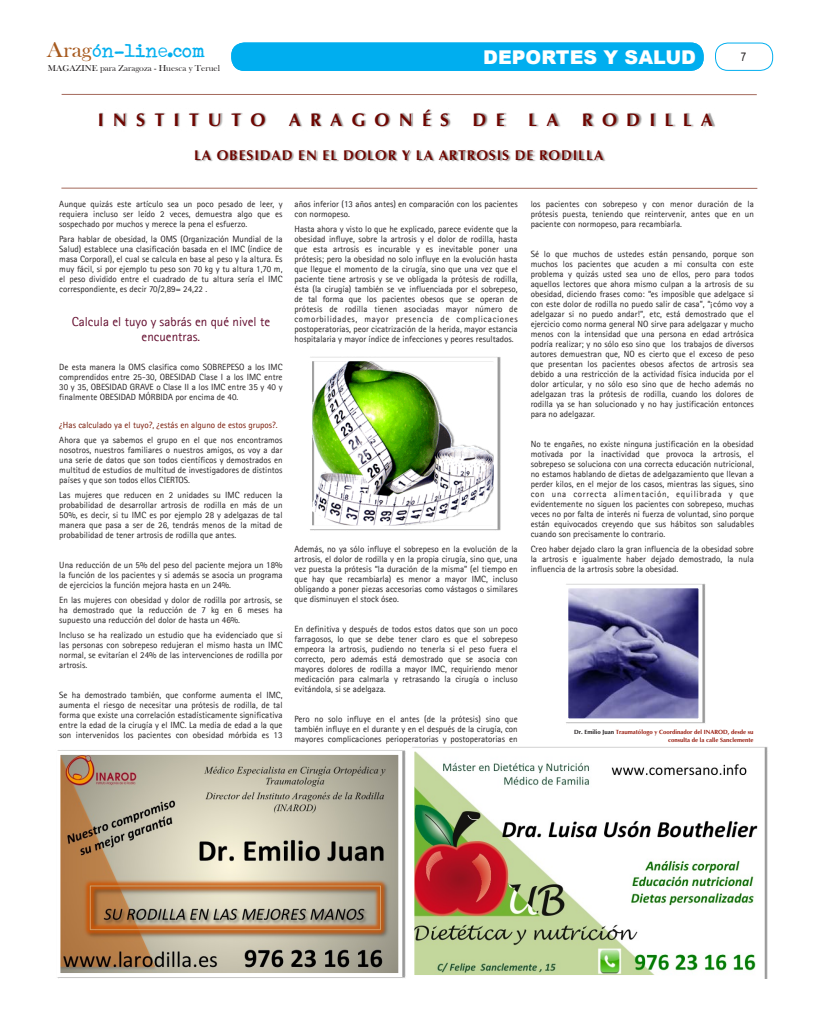
<style>
.page{position:relative;width:820px;height:1021px;background:#fff}
.page>*{position:absolute;margin:0;border:0;box-sizing:border-box;transform-origin:0 0}
.t1{font:900 19px "Arial";color:#fff}
.t2{font:18.8px "Typenoksidi";color:#00aeef}
.t3{font:700 18px "Optima";letter-spacing:.51em;color:#6e0500}
.t4{font:700 14px "Optima";letter-spacing:.06em;color:#6e0500}
.t5{font:13px/15px "Agfa Rotis Sans Serif";color:#640e2f;text-align:center}
.t6{font:12px "Arial Narrow";color:#231f20}
.t7{font:9px/10px "Agfa Rotis Sans Serif";color:#231f20;text-align:justify}
.t8{font:9px "Agfa Rotis Sans Serif";color:#771806}
.t9{font:8.7px "Bask Old Face";color:#231f20;scale:1.07 1}
.t10{font:700 6px/8px "Optima";color:#971c0e;text-align:right}
.s1{font-family:"Bask Old Face";font-size:22.3px;color:#a75a1f}
.s2{color:#231f20}
</style>
<div class="page">
<div style="left:714px;top:43px;width:58px;height:28px;border:1px solid #00aeef;border-radius:13px"></div>
<div style="left:231px;top:43px;width:472px;height:28px;background:#00aeef;border-radius:13px"></div>
<img style="left:99px;top:109px;width:616px;height:53px">
<hr style="left:61px;top:188px;width:696px;height:1px;background:#a4695b">
<hr style="left:62px;top:94px;width:694px;height:1px;background:#a4695b">
<img style="left:57px;top:750px;width:349px;height:228px">
<img style="left:61px;top:756px;width:336px;height:216px">
<div style="left:56px;top:751px;width:346px;height:226px;border:4px solid #fff"></div>
<img style="left:415px;top:752px;width:343px;height:221px">
<div style="left:410px;top:747px;width:354px;height:231px;border:4px solid #fff"></div>
<img style="left:310px;top:356px;width:191px;height:175px">
<img style="left:313px;top:362px;width:179px;height:162px">
<div style="left:308px;top:357px;width:189px;height:172px;border:4px solid #fff"></div>
<img style="left:566px;top:583px;width:139px;height:141px">
<img style="left:569px;top:589px;width:128px;height:128px">
<div style="left:564px;top:584px;width:138px;height:138px;border:4px solid #fff"></div>
<h2 class="t2" style="left:47px;top:39px;width:160px"><span class="s1">Arag</span>ón-line.com</h2>
<h1 class="t1" style="left:483px;top:43px;width:214px">DEPORTES Y SALUD</h1>
<p class="t9" style="left:48px;top:63px;width:162px">MAGAZINE para Zaragoza - Huesca y Teruel</p>
<h3 class="t3" style="left:98px;top:109px;width:169px">INSTITUTO</h3>
<h3 class="t3" style="left:289px;top:109px;width:162px">ARAGONÉS</h3>
<h3 class="t3" style="left:472px;top:109px;width:34px">D E</h3>
<h3 class="t3" style="left:528px;top:109px;width:32px">L A</h3>
<h3 class="t3" style="left:581px;top:109px;width:133px">RODILLA</h3>
<h3 class="t4" style="left:194px;top:147px;width:410px">LA OBESIDAD EN EL DOLOR Y LA ARTROSIS DE RODILLA</h3>
<h3 class="t6" style="left:740px;top:48px;width:7px">7</h3>
<p class="t7" style="left:59px;top:199px;width:225px">Aunque quizás este artículo sea un poco pesado de leer, y requiera incluso ser leído 2 veces, demuestra algo que es sospechado por muchos y merece la pena el esfuerzo.</p>
<p class="t7" style="left:59px;top:234px;width:225px">Para hablar de obesidad, la OMS (Organización Mundial de la Salud) establece una clasificación basada en el IMC (índice de masa Corporal), el cual se calcula en base al peso y la altura. Es muy fácil, si por ejemplo tu peso son 70 kg y tu altura 1,70 m, el peso dividido entre el cuadrado de tu altura sería el IMC correspondiente, es decir 70/2,89= 24,22 .</p>
<h3 class="t5" style="left:72px;top:314px;width:200px">Calcula el tuyo y sabrás en qué nivel te encuentras.</h3>
<p class="t7" style="left:59px;top:362px;width:225px">De esta manera la OMS clasifica como SOBREPESO a los IMC comprendidos entre 25-30, OBESIDAD Clase I a los IMC entre 30 y 35, OBESIDAD GRAVE o Clase II a los IMC entre 35 y 40 y finalmente OBESIDAD MÓRBIDA por encima de 40.</p>
<p class="t8" style="left:59px;top:420px;width:220px">¿Has calculado ya el tuyo?, ¿estás en alguno de estos grupos?.</p>
<p class="t7" style="left:59px;top:435px;width:224px">Ahora que ya sabemos el grupo en el que nos encontramos nosotros, nuestros familiares o nuestros amigos, os voy a dar una serie de datos que son todos científicos y demostrados en multitud de estudios de multitud de investigadores de distintos países y que son todos ellos CIERTOS.</p>
<p class="t7" style="left:59px;top:490px;width:225px">Las mujeres que reducen en 2 unidades su IMC reducen la probabilidad de desarrollar artrosis de rodilla en más de un 50%, es decir, si tu IMC es por ejemplo 28 y adelgazas de tal manera que pasa a ser de 26, tendrás menos de la mitad de probabilidad de tener artrosis de rodilla que antes.</p>
<p class="t7" style="left:59px;top:560px;width:225px">Una reducción de un 5% del peso del paciente mejora un 18% la función de los pacientes y si además se asocia un programa de ejercicios la función mejora hasta en un 24%.</p>
<p class="t7" style="left:59px;top:595px;width:224px">En las mujeres con obesidad y dolor de rodilla por artrosis, se ha demostrado que la reducción de 7 kg en 6 meses ha supuesto una reducción del dolor de hasta un 46%.</p>
<p class="t7" style="left:59px;top:630px;width:225px">Incluso se ha realizado un estudio que ha evidenciado que si las personas con sobrepeso redujeran el mismo hasta un IMC normal, se evitarían el 24% de las intervenciones de rodilla por artrosis.</p>
<p class="t7" style="left:59px;top:690px;width:225px">Se ha demostrado también, que conforme aumenta el IMC, aumenta el riesgo de necesitar una prótesis de rodilla, de tal forma que existe una correlación estadísticamente significativa entre la edad de la cirugía y el IMC. La media de edad a la que son intervenidos los pacientes con obesidad mórbida es 13</p>
<p class="t7" style="left:294px;top:199px;width:225px">años inferior (13 años antes) en comparación con los pacientes con normopeso.</p>
<p class="t7" style="left:294px;top:224px;width:225px">Hasta ahora y visto lo que he explicado, parece evidente que la obesidad influye, sobre la artrosis y el dolor de rodilla, hasta que esta artrosis es incurable y es inevitable poner una prótesis; pero la obesidad no solo influye en la evolución hasta que llegue el momento de la cirugía, sino que una vez que el paciente tiene artrosis y se ve obligada la prótesis de rodilla, ésta (la cirugía) también se ve influenciada por el sobrepeso, de tal forma que los pacientes obesos que se operan de prótesis de rodilla tienen asociadas mayor número de comorbilidades, mayor presencia de complicaciones postoperatorias, peor cicatrización de la herida, mayor estancia hospitalaria y mayor índice de infecciones y peores resultados.</p>
<p class="t7" style="left:294px;top:544px;width:224px">Además, no ya sólo influye el sobrepeso en la evolución de la artrosis, el dolor de rodilla y en la propia cirugía, sino que, una vez puesta la prótesis “la duración de la misma” (el tiempo en que hay que recambiarla) es menor a mayor IMC, incluso obligando a poner piezas accesorias como vástagos o similares que disminuyen el stock óseo.</p>
<p class="t7" style="left:294px;top:624px;width:225px">En definitiva y después de todos estos datos que son un poco farragosos, lo que se debe tener claro es que el sobrepeso empeora la artrosis, pudiendo no tenerla si el peso fuera el correcto, pero además está demostrado que se asocia con mayores dolores de rodilla a mayor IMC, requiriendo menor medicación para calmarla y retrasando la cirugía o incluso evitándola, si se adelgaza.</p>
<p class="t7" style="left:294px;top:714px;width:225px">Pero no solo influye en el antes (de la prótesis) sino que también influye en el durante y en el después de la cirugía, con mayores complicaciones perioperatorias y postoperatorias en</p>
<p class="t7" style="left:530px;top:199px;width:225px">los pacientes con sobrepeso y con menor duración de la prótesis puesta, teniendo que reintervenir, antes que en un paciente con normopeso, para recambiarla.</p>
<p class="t7" style="left:530px;top:249px;width:225px">Sé lo que muchos de ustedes están pensando, porque son muchos los pacientes que acuden a mi consulta con este problema y quizás usted sea uno de ellos, pero para todos aquellos lectores que ahora mismo culpan a la artrosis de su obesidad, diciendo frases como: “es imposible que adelgace si con este dolor de rodilla no puedo salir de casa”, “¡cómo voy a adelgazar si no puedo andar!”, etc, está demostrado que el ejercicio como norma general NO sirve para adelgazar y mucho menos con la intensidad que una persona en edad artrósica podría realizar; y no sólo eso sino que los trabajos de diversos autores demuestran que, NO es cierto que el exceso de peso que presentan los pacientes obesos afectos de artrosis sea debido a una restricción de la actividad física inducida por el dolor articular, y no sólo eso sino que de hecho además no adelgazan tras la prótesis de rodilla, cuando los dolores de rodilla ya se han solucionado y no hay justificación entonces para no adelgazar.</p>
<p class="t7" style="left:530px;top:439px;width:225px">No te engañes, no existe ninguna justificación en la obesidad motivada por la inactividad que provoca la artrosis, el sobrepeso se soluciona con una correcta educación nutricional, no estamos hablando de dietas de adelgazamiento que llevan a perder kilos, en el mejor de los casos, mientras las sigues, sino con una correcta alimentación, equilibrada y que evidentemente no siguen los pacientes con sobrepeso, muchas veces no por falta de interés ni fuerza de voluntad, sino porque están equivocados creyendo que sus hábitos son saludables cuando son precisamente lo contrario.</p>
<p class="t7" style="left:530px;top:544px;width:225px">Creo haber dejado claro la gran influencia de la obesidad sobre la artrosis e igualmente haber dejado demostrado, la nula influencia de la artrosis sobre la obesidad.</p>
<p class="t10" style="left:574px;top:728px;width:181px"><span class="s2">Dr. Emilio Juan</span> Traumatólogo y Coordinador del INAROD, desde su consulta de la calle Sanclemente</p>
</div>
